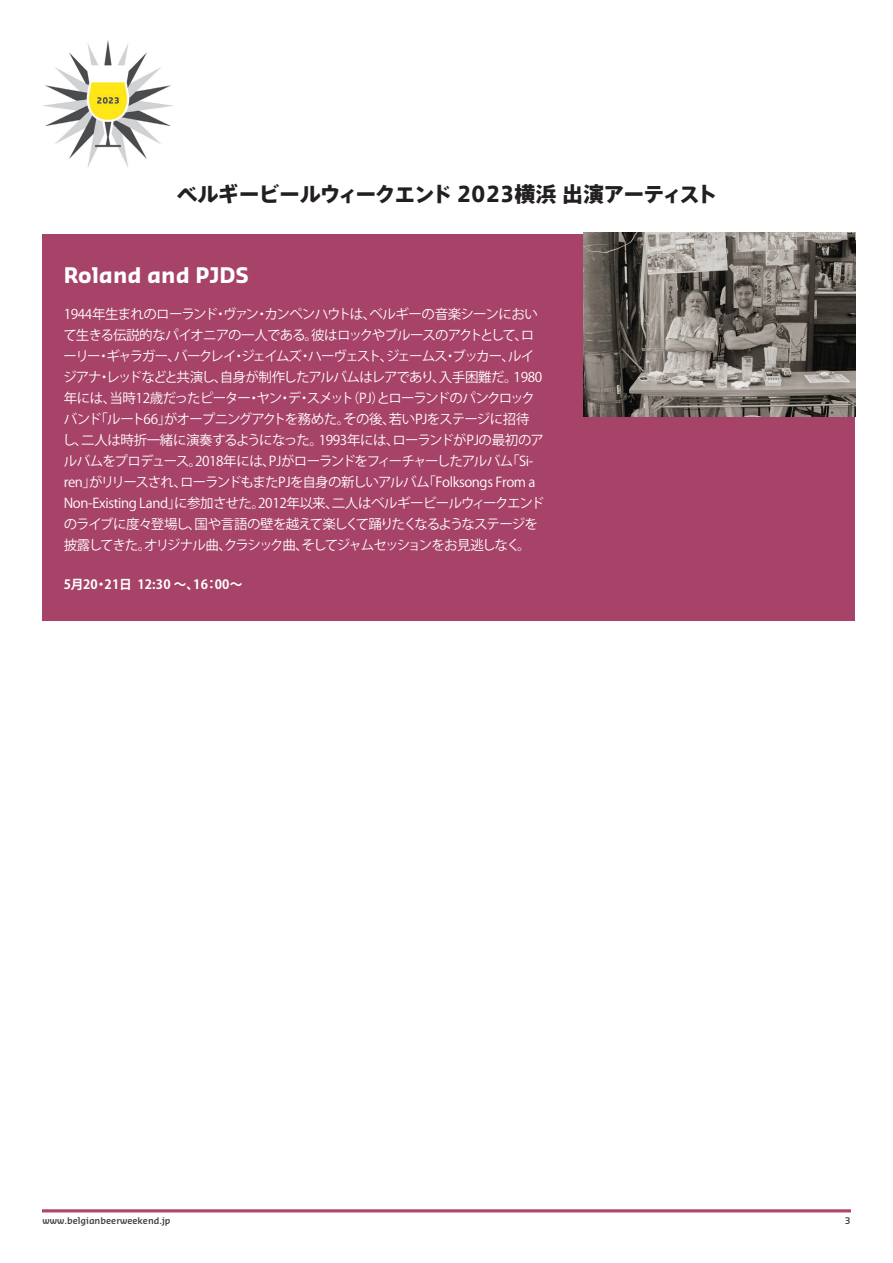
<style>
.page{position:relative;width:893px;height:1263px;background:#fff}
.page>*{position:absolute;margin:0;border:0;box-sizing:border-box;transform-origin:0 0}
.t1{font:800 21px "Axis Std";letter-spacing:-.04em;color:#231f20}
.t2{font:700 21px "Sansa Pro";color:#fff}
.t3{font:13.5px/21px "Koz Go Pro";letter-spacing:-.06em;color:#fff}
.t4{font:700 12.75px "Koz Go Pro";letter-spacing:.015em;color:#fff}
.t5{font:600 9px "Sansa Pro";color:#3e3e3f}
</style>
<div class="page">
<div style="left:42px;top:1209px;width:809px;height:3px;background:#b9426e;border:1px solid #af436b"></div>
<img style="left:43px;top:40px;width:130px;height:128px">
<div style="left:43px;top:234px;width:812px;height:387px;background:#a74268"></div>
<img style="left:584px;top:233px;width:271px;height:183px">
<p class="t1" style="left:177px;top:178px;width:542px">ベルギービールウィークエンド 2023横浜 出演アーティスト</p>
<p class="t2" style="left:64px;top:262px;width:187px">Roland and PJDS</p>
<p class="t3" style="left:62px;top:304px;width:483px">1944年生まれのローランド・ヴァン・カンペンハウトは、ベルギーの音楽シーンにおいて生きる伝説的なパイオニアの一人である。彼はロックやブルースのアクトとして、ローリー・ギャラガー、バークレイ・ジェイムズ・ハーヴェスト、ジェームス・ブッカー、ルイジアナ・レッドなどと共演し、自身が制作したアルバムはレアであり、入手困難だ。1980年には、当時12歳だったピーター・ヤン・デ・スメット（PJ）とローランドのパンクロックバンド「ルート66」がオープニングアクトを務めた。その後、若いPJをステージに招待し、二人は時折一緒に演奏するようになった。1993年には、ローランドがPJの最初のアルバムをプロデュース。2018年には、PJがローランドをフィーチャーしたアルバム「Si&shy;ren」がリリースされ、ローランドもまたPJを自身の新しいアルバム「Folksongs From a Non-Existing Land」に参加させた。2012年以来、二人はベルギービールウィークエンドのライブに度々登場し、国や言語の壁を越えて楽しくて踊りたくなるようなステージを披露してきた。オリジナル曲、クラシック曲、そしてジャムセッションをお見逃しなく。</p>
<p class="t4" style="left:64px;top:576px;width:180px">5月20・21日 12:30 〜、16：00〜</p>
<p class="t5" style="left:43px;top:1215px;width:130px">www.belgianbeerweekend.jp</p>
<p class="t5" style="left:845px;top:1215px;width:7px">3</p>
</div>
